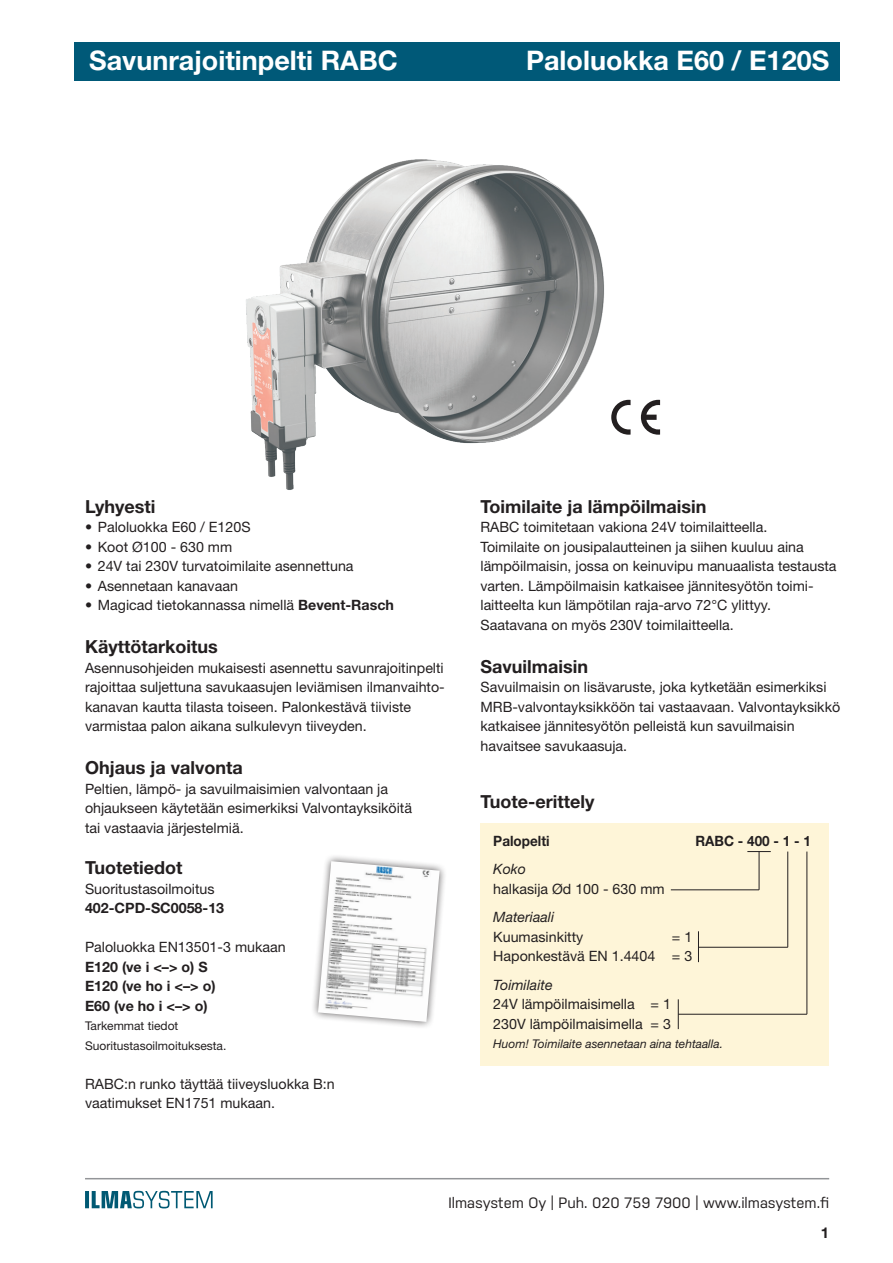
<style>
.page{position:relative;width:893px;height:1263px;background:#fff}
.page>*{position:absolute;margin:0;border:0;box-sizing:border-box;transform-origin:0 0}
.t1{font:700 27px "Helvetica Neue LT Std";color:#fff}
.t2{font:700 18px "Helvetica Neue LT Std";color:#231f20}
.t3{font:15px "Nudista";color:#231f20}
.t4{font:700 15px "Helvetica Neue LT Std";color:#231f20}
.t5{font:14.25px/19.5px "Helvetica Neue LT Std";color:#231f20}
.t6{font:700 14.25px/19.5px "Helvetica Neue LT Std";color:#231f20}
.t7{font:italic 14.25px "Helvetica Neue LT Std";color:#231f20}
.t8{font:700 14.25px "Helvetica Neue LT Std";color:#231f20;scale:.95 1}
.t9{font:12px/19.5px "Helvetica Neue LT Std";color:#231f20}
.t10{font:italic 12px "Helvetica Neue LT Std";color:#231f20}
.s1{font-weight:700}
</style>
<div class="page">
<div style="left:74px;top:43px;width:766px;height:38px;background:#005978"></div>
<hr style="left:85px;top:1178px;width:744px;height:1px;background:#939598">
<svg style="left:85px;top:1191px;width:128px;height:17px"></svg>
<div style="left:481px;top:823px;width:348px;height:242px;background:#fef5d8"></div>
<hr style="left:671px;top:889px;width:88px;height:1px;background:#231f20">
<hr style="left:698px;top:931px;width:1px;height:31px;background:#231f20">
<hr style="left:698px;top:947px;width:90px;height:1px;background:#231f20">
<hr style="left:678px;top:999px;width:1px;height:30px;background:#231f20">
<hr style="left:678px;top:1014px;width:129px;height:1px;background:#231f20">
<svg style="left:747px;top:851px;width:24px;height:1px"></svg>
<hr style="left:759px;top:851px;width:1px;height:39px;background:#231f20">
<hr style="left:787px;top:851px;width:1px;height:96px;background:#231f20">
<hr style="left:806px;top:851px;width:1px;height:163px;background:#231f20">
<svg style="left:641px;top:400px;width:19px;height:35px"></svg>
<div style="left:310px;top:853px;width:137px;height:176px;background:#231f20;opacity:.75"></div>
<img style="left:318px;top:861px;width:122px;height:161px">
<img style="left:246px;top:159px;width:385px;height:331px">
<h1 class="t1" style="left:89px;top:44px;width:310px">Savunrajoitinpelti RABC</h1>
<h1 class="t1" style="left:526px;top:44px;width:305px">Paloluokka E60 / E120S</h1>
<p class="t2" style="left:85px;top:495px;width:72px">Lyhyesti</p>
<p class="t5" style="left:85px;top:517px;width:167px">• Paloluokka E60 / E120S</p>
<p class="t5" style="left:85px;top:536px;width:149px">• Koot Ø100 - 630 mm</p>
<p class="t5" style="left:85px;top:556px;width:270px">• 24V tai 230V turvatoimilaite asennettuna</p>
<p class="t5" style="left:85px;top:575px;width:154px">• Asennetaan kanavaan</p>
<p class="t5" style="left:85px;top:595px;width:310px">• Magicad tietokannassa nimellä <span class="s1">Bevent-Rasch</span></p>
<p class="t2" style="left:85px;top:636px;width:134px">Käyttötarkoitus</p>
<p class="t5" style="left:85px;top:658px;width:361px">Asennusohjeiden mukaisesti asennettu savunrajoitinpelti rajoittaa suljettuna savukaasujen leviämisen ilmanvaihto&shy;kanavan kautta tilasta toiseen. Palonkestävä tiiviste varmistaa palon aikana sulkulevyn tiiveyden.</p>
<p class="t2" style="left:85px;top:757px;width:159px">Ohjaus ja valvonta</p>
<p class="t5" style="left:85px;top:779px;width:329px">Peltien, lämpö- ja savuilmaisimien valvontaan ja ohjaukseen käytetään esimerkiksi Valvontayksiköitä tai vastaavia järjestelmiä.</p>
<p class="t2" style="left:85px;top:856px;width:99px">Tuotetiedot</p>
<p class="t5" style="left:85px;top:878px;width:131px">Suoritustasoilmoitus</p>
<p class="t6" style="left:85px;top:898px;width:141px">402-CPD-SC0058-13</p>
<p class="t5" style="left:85px;top:937px;width:202px">Paloluokka EN13501-3 mukaan</p>
<p class="t6" style="left:85px;top:956px;width:132px">E120 (ve i &lt;–&gt; o) S<br>E120 (ve ho i &lt;–&gt; o)<br>E60 (ve ho i &lt;–&gt; o)</p>
<p class="t9" style="left:85px;top:1016px;width:143px">Tarkemmat tiedot<br>Suoritustasoilmoituksesta.</p>
<p class="t5" style="left:85px;top:1073px;width:251px">RABC:n runko täyttää tiiveysluokka B:n vaatimukset EN1751 mukaan.</p>
<p class="t2" style="left:480px;top:495px;width:228px">Toimilaite ja lämpöilmaisin</p>
<p class="t5" style="left:480px;top:517px;width:358px">RABC toimitetaan vakiona 24V toimilaitteella.<br>Toimilaite on jousipalautteinen ja siihen kuuluu aina lämpöilmaisin, jossa on keinuvipu manuaalista testausta varten. Lämpöilmaisin katkaisee jännitesyötön toimi&shy;laitteelta kun lämpötilan raja-arvo 72°C ylittyy.<br>Saatavana on myös 230V toimilaitteella.</p>
<p class="t2" style="left:480px;top:655px;width:109px">Savuilmaisin</p>
<p class="t5" style="left:480px;top:677px;width:361px">Savuilmaisin on lisävaruste, joka kytketään esimerkiksi MRB-valvontayksikköön tai vastaavaan. Valvontayksikkö katkaisee jännitesyötön pelleistä kun savuilmaisin havaitsee savukaasuja.</p>
<p class="t2" style="left:480px;top:790px;width:115px">Tuote-erittely</p>
<p class="t8" style="left:493px;top:832px;width:61px">Palopelti</p>
<p class="t8" style="left:695px;top:832px;width:123px">RABC - 400 - 1 - 1</p>
<p class="t7" style="left:493px;top:861px;width:34px">Koko</p>
<p class="t5" style="left:493px;top:879px;width:173px">halkasija Ød 100 - 630 mm</p>
<p class="t7" style="left:493px;top:909px;width:62px">Materiaali</p>
<p class="t5" style="left:493px;top:927px;width:92px">Kuumasinkitty</p>
<p class="t5" style="left:493px;top:927px;width:201px;text-align:right">= 1<br>Haponkestävä EN 1.4404 = 3</p>
<p class="t7" style="left:493px;top:976px;width:61px">Toimilaite</p>
<p class="t5" style="left:493px;top:994px;width:179px">24V lämpöilmaisimella = 1<br>230V lämpöilmaisimella = 3</p>
<p class="t10" style="left:493px;top:1037px;width:231px">Huom! Toimilaite asennetaan aina tehtaalla.</p>
<p class="t3" style="left:449px;top:1194px;width:382px">Ilmasystem Oy | Puh. 020 759 7900 | www.ilmasystem.fi</p>
<p class="t4" style="left:821px;top:1223px;width:10px">1</p>
</div>
